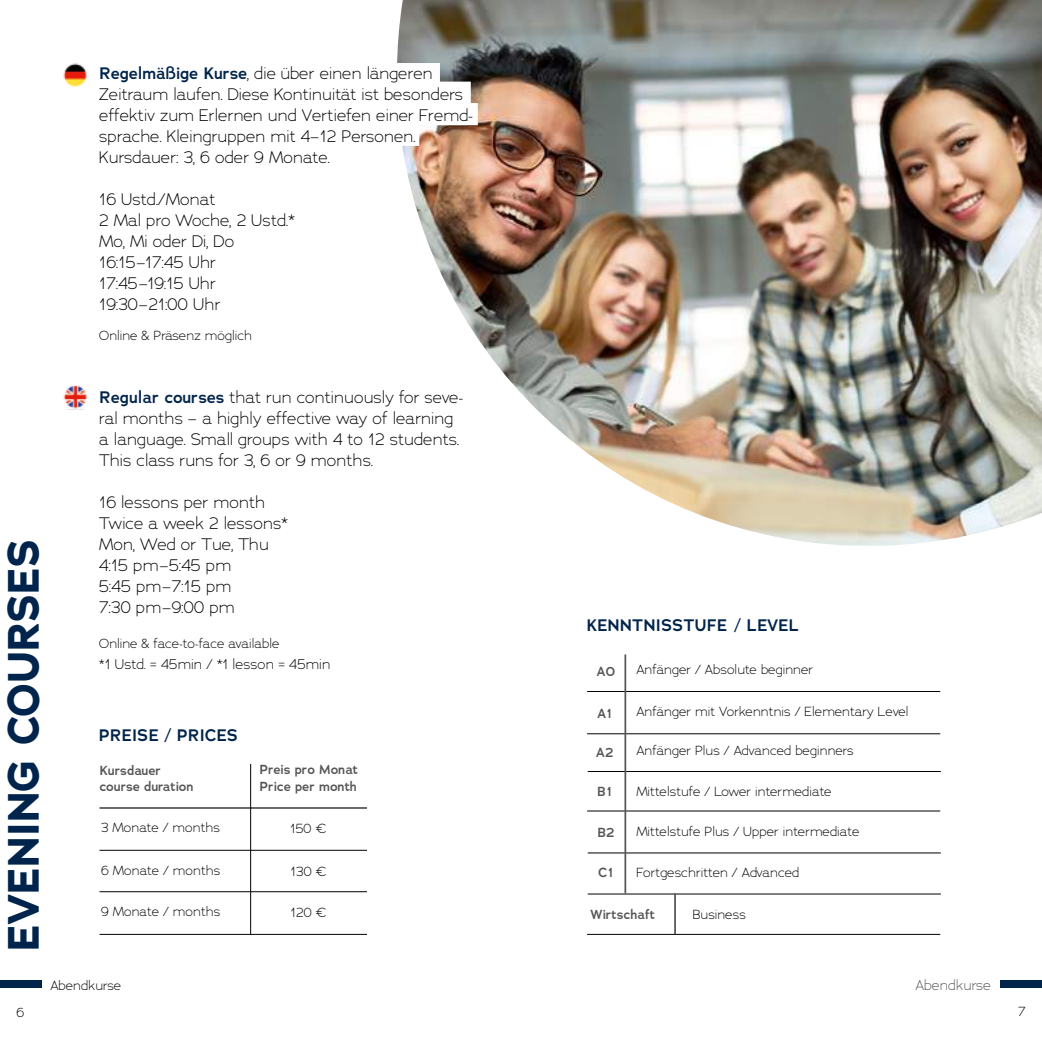
<style>
.page{position:relative;width:1042px;height:1042px;background:#fff}
.page>*{position:absolute;margin:0;border:0;box-sizing:border-box;transform-origin:0 0}
.t1{font:700 43.75px "Adrianna";color:#00244b}
.t2{font:300 16.62px/21px "Adrianna";color:#000}
.t3{font:600 16.62px "Adrianna";color:#00244b}
.t4{font:300 14px "Adrianna";color:#000}
.t5{font:300 14px "Adrianna";color:#565655}
.t6{font:300 13.12px "Adrianna";color:#000}
.t7{font:600 13.12px/16.6px "Adrianna";color:#565655}
.s1{font-weight:600;color:#00244b}
</style>
<div class="page">
<div style="left:0;top:980px;width:42px;height:8px;background:#00244b"></div>
<img style="left:397px;top:0;width:645px;height:545px">
<hr style="left:587px;top:691px;width:353px;height:1px;background:#000">
<hr style="left:587px;top:733px;width:353px;height:1px;background:#000">
<hr style="left:588px;top:771px;width:353px;height:1px;background:#000">
<hr style="left:587px;top:810px;width:353px;height:1px;background:#000">
<hr style="left:588px;top:852px;width:353px;height:1px;background:#000">
<hr style="left:588px;top:893px;width:353px;height:1px;background:#000">
<hr style="left:624px;top:654px;width:2px;height:239px;background:#565655">
<hr style="left:674px;top:893px;width:2px;height:41px;background:#565655">
<hr style="left:587px;top:934px;width:353px;height:1px;background:#000">
<div style="left:91px;top:63px;width:349px;height:22px;background:#fff"></div>
<div style="left:97px;top:82px;width:374px;height:22px;background:#fff"></div>
<div style="left:88px;top:124px;width:331px;height:22px;background:#fff"></div>
<img style="left:63px;top:63px;width:23px;height:23px">
<img style="left:63px;top:385px;width:24px;height:24px">
<hr style="left:99px;top:807px;width:268px;height:2px;background:#565655">
<hr style="left:99px;top:850px;width:268px;height:1px;background:#000">
<hr style="left:99px;top:891px;width:268px;height:1px;background:#000">
<hr style="left:250px;top:764px;width:1px;height:170px;background:#000">
<hr style="left:99px;top:934px;width:268px;height:1px;background:#000">
<div style="left:65px;top:103px;width:413px;height:22px;background:#fff"></div>
<div style="left:1000px;top:980px;width:42px;height:7px;background:#00244b"></div>
<p class="t2" style="left:99px;top:62px;width:375px"><span class="s1">Regelmäßige Kurse</span>, die über einen längeren Zeitraum laufen. Diese Kontinuität ist besonders effektiv zum Erlernen und Vertiefen einer Fremd&shy;sprache. Kleingruppen mit 4–12 Personen.<br>Kursdauer: 3, 6 oder 9 Monate.</p>
<p class="t2" style="left:99px;top:188px;width:197px">16 Ustd./Monat<br>2 Mal pro Woche, 2 Ustd.*<br>Mo, Mi oder Di, Do<br>16:15–17:45 Uhr<br>17:45–19:15 Uhr<br>19:30–21:00 Uhr</p>
<p class="t6" style="left:99px;top:327px;width:154px">Online &amp; Präsenz möglich</p>
<h1 class="t1" style="left:-6px;top:951px;width:413px;rotate:-90deg">EVENING COURSES</h1>
<p class="t2" style="left:99px;top:386px;width:365px"><span class="s1">Regular courses</span> that run continuously for seve&shy;ral months – a highly effective way of learning a language. Small groups with 4 to 12 students.<br>This class runs for 3, 6 or 9 months.</p>
<p class="t2" style="left:99px;top:491px;width:190px">16 lessons per month<br>Twice a week 2 lessons*<br>Mon, Wed or Tue, Thu<br>4:15 pm–5:45 pm<br>5:45 pm–7:15 pm<br>7:30 pm–9:00 pm</p>
<p class="t6" style="left:99px;top:635px;width:182px">Online &amp; face-to-face available</p>
<p class="t4" style="left:99px;top:655px;width:233px">*1 Ustd. = 45min / *1 lesson = 45min</p>
<p class="t3" style="left:99px;top:724px;width:141px">PREISE / PRICES</p>
<p class="t7" style="left:99px;top:762px;width:96px">Kursdauer course duration</p>
<p class="t6" style="left:101px;top:819px;width:121px">3 Monate / months</p>
<p class="t6" style="left:290px;top:820px;width:38px">150 €</p>
<p class="t6" style="left:101px;top:862px;width:121px">6 Monate / months</p>
<p class="t6" style="left:101px;top:903px;width:121px">9 Monate / months</p>
<p class="t7" style="left:259px;top:761px;width:100px">Preis pro Monat<br>Price per month</p>
<p class="t6" style="left:291px;top:863px;width:37px">130 €</p>
<p class="t6" style="left:290px;top:904px;width:38px">120 €</p>
<p class="t3" style="left:586px;top:615px;width:214px">KENNTNISSTUFE / LEVEL</p>
<p class="t7" style="left:597px;top:663px;width:20px">A0</p>
<p class="t6" style="left:636px;top:661px;width:178px">Anfänger / Absolute beginner</p>
<p class="t7" style="left:597px;top:705px;width:17px">A1</p>
<p class="t7" style="left:596px;top:744px;width:19px">A2</p>
<p class="t7" style="left:597px;top:783px;width:16px">B1</p>
<p class="t7" style="left:597px;top:824px;width:19px">B2</p>
<p class="t7" style="left:598px;top:864px;width:17px">C1</p>
<p class="t7" style="left:590px;top:906px;width:66px">Wirtschaft</p>
<p class="t6" style="left:636px;top:703px;width:274px">Anfänger mit Vorkenntnis / Elementary Level</p>
<p class="t6" style="left:636px;top:742px;width:219px">Anfänger Plus / Advanced beginners</p>
<p class="t6" style="left:636px;top:783px;width:197px">Mittelstufe / Lower intermediate</p>
<p class="t6" style="left:636px;top:823px;width:225px">Mittelstufe Plus / Upper intermediate</p>
<p class="t6" style="left:636px;top:864px;width:165px">Fortgeschritten / Advanced</p>
<p class="t6" style="left:693px;top:906px;width:55px">Business</p>
<p class="t6" style="left:17px;top:1004px;width:9px">6</p>
<p class="t6" style="left:50px;top:977px;width:72px">Abendkurse</p>
<p class="t5" style="left:915px;top:977px;width:77px">Abendkurse</p>
<p class="t6" style="left:1018px;top:1004px;width:9px">7</p>
</div>
